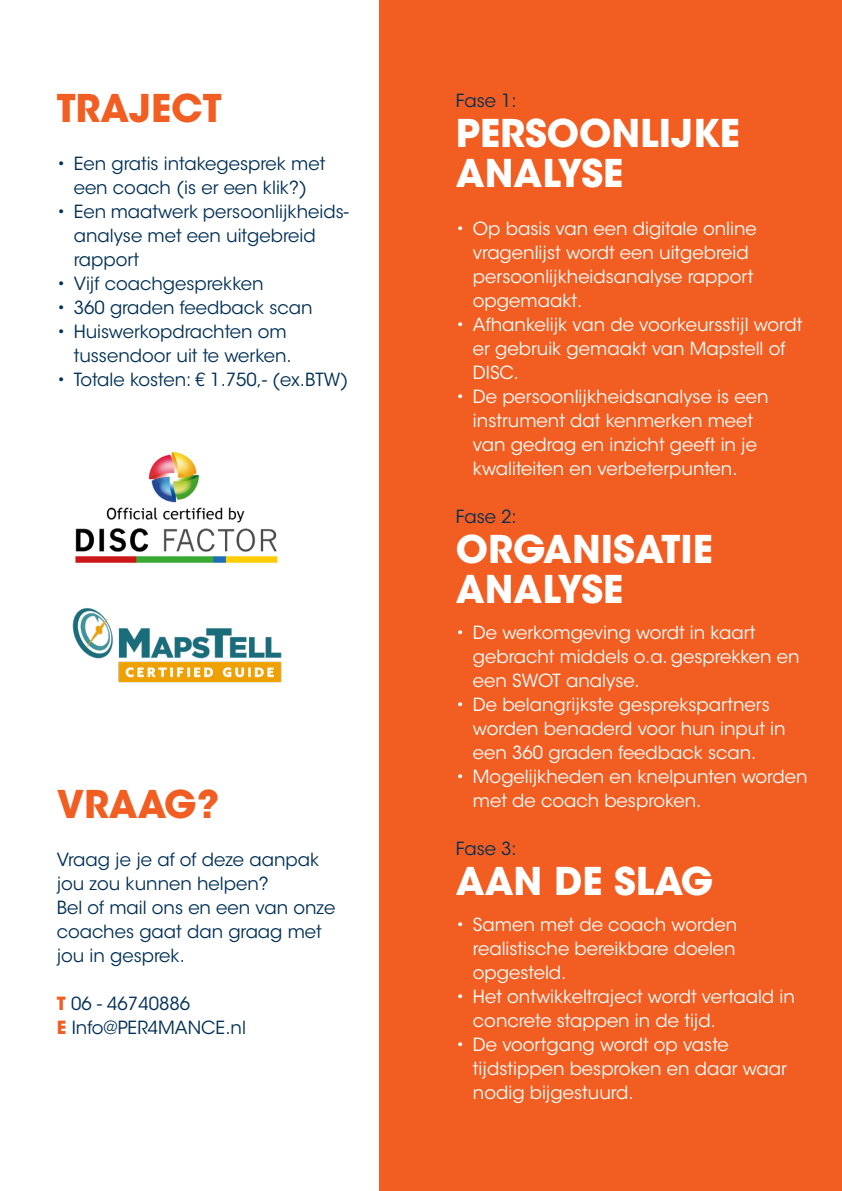
<style>
.page{position:relative;width:842px;height:1191px;background:#fff}
.page>*{position:absolute;margin:0;border:0;box-sizing:border-box;transform-origin:0 0}
.t1{font:700 38px/40px "ITC Avant Garde Std";color:#fff}
.t2{font:700 38px "ITC Avant Garde Std";color:#f25d21}
.t3{font:18px/24px "ITC Avant Garde Std";color:#fff}
.t4{font:18px/24px "ITC Avant Garde Std";color:#003056}
.s1{font-weight:700;color:#f25d21}
</style>
<div class="page">
<div style="left:379px;top:0;width:463px;height:1191px;background:#f25d21"></div>
<img style="left:72px;top:608px;width:210px;height:75px">
<img style="left:75px;top:451px;width:203px;height:112px">
<p class="t2" style="left:57px;top:83px;width:167px">TRAJECT</p>
<p class="t4" style="left:57px;top:151px;width:270px;text-align:center">• Een gratis intakegesprek met een coach (is er een klik?)</p>
<p class="t4" style="left:74px;top:199px;width:276px;text-indent:-17px">• Een maatwerk persoonlijkheids&shy;analyse met een uitgebreid rapport</p>
<p class="t4" style="left:57px;top:271px;width:208px">• Vijf coachgesprekken</p>
<p class="t4" style="left:57px;top:295px;width:258px">• 360 graden feedback scan</p>
<p class="t4" style="left:57px;top:319px;width:237px;text-align:right">• Huiswerkopdrachten om tussendoor uit te werken.</p>
<p class="t4" style="left:57px;top:367px;width:293px">• Totale kosten: € 1.750,- (ex.BTW)</p>
<p class="t2" style="left:57px;top:779px;width:164px">VRAAG?</p>
<p class="t4" style="left:57px;top:847px;width:264px">Vraag je je af of deze aanpak jou zou kunnen helpen?</p>
<p class="t4" style="left:57px;top:895px;width:280px">Bel of mail ons en een van onze coaches gaat dan graag met jou in gesprek.</p>
<p class="t4" style="left:57px;top:991px;width:135px"><span class="s1">T</span> 06 - 46740886</p>
<p class="t4" style="left:57px;top:1015px;width:191px"><span class="s1">E</span> Info@PER4MANCE.nl</p>
<p class="t4" style="left:456px;top:89px;width:62px">Fase 1:</p>
<p class="t1" style="left:456px;top:113px;width:286px">PERSOONLIJKE<br>ANALYSE</p>
<p class="t3" style="left:473px;top:217px;width:285px;text-indent:-17px">• Op basis van een digitale online vragenlijst wordt een uitgebreid persoonlijkheidsanalyse rapport opgemaakt.</p>
<p class="t3" style="left:473px;top:313px;width:331px;text-indent:-17px">• Afhankelijk van de voorkeursstijl wordt er gebruik gemaakt van Mapstell of<br>DISC.</p>
<p class="t3" style="left:473px;top:385px;width:297px;text-indent:-17px">• De persoonlijkheidsanalyse is een instrument dat kenmerken meet van gedrag en inzicht geeft in je kwaliteiten en verbeterpunten.</p>
<p class="t4" style="left:456px;top:505px;width:62px">Fase 2:</p>
<p class="t1" style="left:456px;top:529px;width:258px">ORGANISATIE<br>ANALYSE</p>
<p class="t3" style="left:473px;top:621px;width:328px;text-indent:-17px">• De werkomgeving wordt in kaart gebracht middels o.a. gesprekken en een SWOT analyse.</p>
<p class="t3" style="left:473px;top:693px;width:314px;text-indent:-17px">• De belangrijkste gesprekspartners worden benaderd voor hun input in een 360 graden feedback scan.</p>
<p class="t3" style="left:473px;top:765px;width:336px;text-indent:-17px">• Mogelijkheden en knelpunten worden met de coach besproken.</p>
<p class="t4" style="left:456px;top:837px;width:62px">Fase 3:</p>
<p class="t1" style="left:456px;top:861px;width:259px">AAN DE SLAG</p>
<p class="t3" style="left:473px;top:913px;width:266px;text-align:justify;text-indent:-17px">• Samen met de coach worden realistische bereikbare doelen opgesteld.</p>
<p class="t3" style="left:473px;top:985px;width:323px;text-indent:-17px">• Het ontwikkeltraject wordt vertaald in concrete stappen in de tijd.</p>
<p class="t3" style="left:473px;top:1033px;width:315px;text-indent:-17px">• De voortgang wordt op vaste tijdstippen besproken en daar waar nodig bijgestuurd.</p>
</div>
